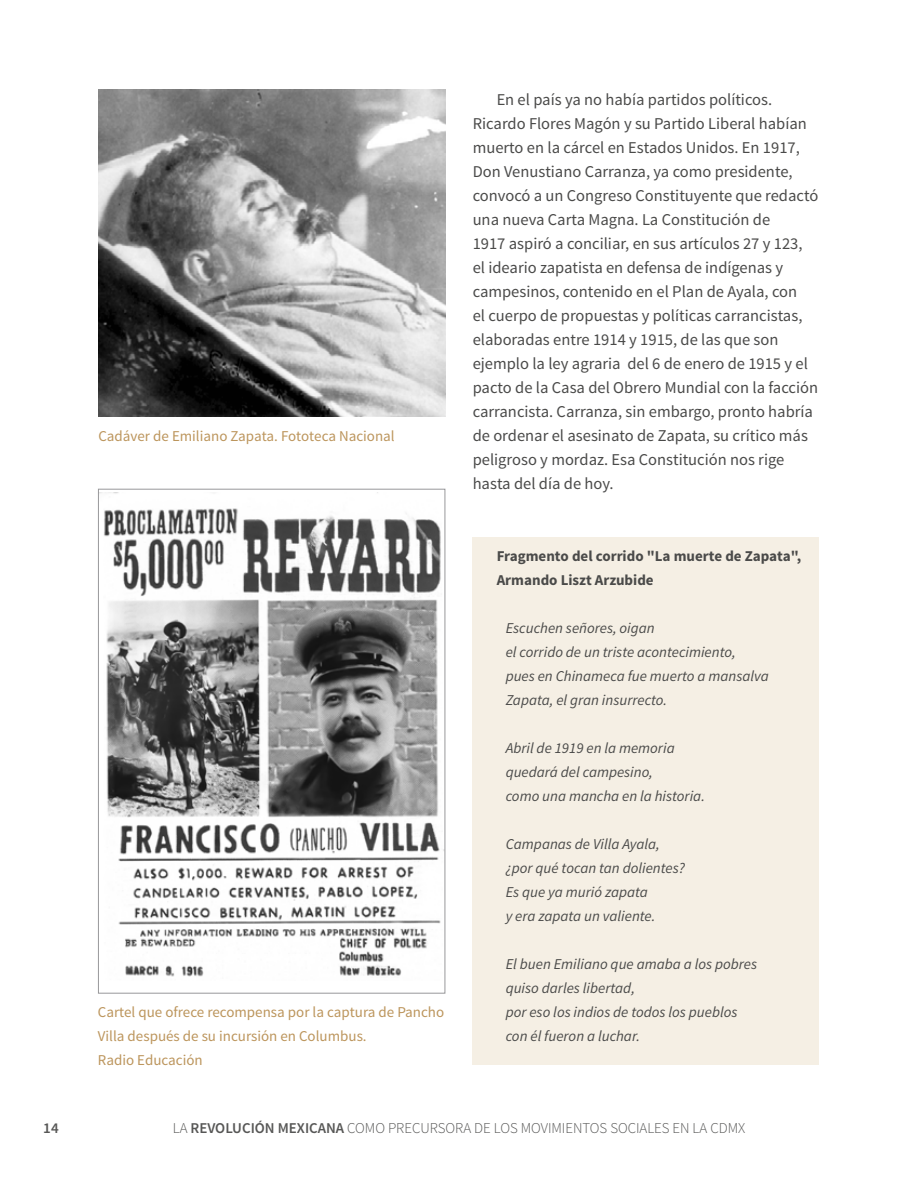
<style>
.page{position:relative;width:918px;height:1188px;background:#fff}
.page>*{position:absolute;margin:0;border:0;box-sizing:border-box;transform-origin:0 0}
.t1{font:16.5px/24px "Source Sans Pro";color:#4a4a49}
.t2{font:italic 15px/24px "Source Sans Pro";color:#4a4a49}
.t3{font:15px/24px "Source Sans Pro";color:#bc955c}
.t4{font:300 15px "Source Sans Pro";color:#575756}
.t5{font:700 15px/24px "Source Sans Pro";color:#4a4a49}
.t6{font:600 15px "Source Sans Pro";color:#575756}
.s1{font-weight:600}
</style>
<div class="page">
<img style="left:100px;top:493px;width:341px;height:484px">
<div style="left:473px;top:537px;width:346px;height:528px;background:#f5efe4"></div>
<img style="left:99px;top:89px;width:346px;height:328px">
<p class="t3" style="left:98px;top:424px;width:298px">Cadáver de Emiliano Zapata. Fototeca Nacional</p>
<p class="t3" style="left:98px;top:1000px;width:348px">Cartel que ofrece recompensa por la captura de Pancho<br>Villa después de su incursión en Columbus.<br>Radio Educación</p>
<p class="t1" style="left:473px;top:88px;width:347px;text-indent:24px">En el país ya no había partidos políticos.<br>Ricardo Flores Magón y su Partido Liberal habían muerto en la cárcel en Estados Unidos. En 1917, Don Venustiano Carranza, ya como presidente, convocó a un Congreso Constituyente que redactó una nueva Carta Magna. La Constitución de<br>1917 aspiró a conciliar, en sus artículos 27 y 123, el ideario zapatista en defensa de indígenas y campesinos, contenido en el Plan de Ayala, con<br>el cuerpo de propuestas y políticas carrancistas, elaboradas entre 1914 y 1915, de las que son ejemplo la ley agraria del 6 de enero de 1915 y el pacto de la Casa del Obrero Mundial con la facción carrancista. Carranza, sin embargo, pronto habría de ordenar el asesinato de Zapata, su crítico más peligroso y mordaz. Esa Constitución nos rige hasta del día de hoy.</p>
<p class="t5" style="left:497px;top:545px;width:306px">Fragmento del corrido "La muerte de Zapata",<br>Armando Liszt Arzubide</p>
<p class="t2" style="left:506px;top:616px;width:265px">Escuchen señores, oigan<br>el corrido de un triste acontecimiento,<br>pues en Chinameca fue muerto a mansalva Zapata, el gran insurrecto.</p>
<p class="t2" style="left:506px;top:736px;width:201px">Abril de 1919 en la memoria quedará del campesino,<br>como una mancha en la historia.</p>
<p class="t2" style="left:506px;top:832px;width:181px">Campanas de Villa Ayala, ¿por qué tocan tan dolientes?<br>Es que ya murió zapata<br>y era zapata un valiente.</p>
<p class="t2" style="left:506px;top:952px;width:253px">El buen Emiliano que amaba a los pobres quiso darles libertad,<br>por eso los indios de todos los pueblos con él fueron a luchar.</p>
<p class="t6" style="left:43px;top:1118px;width:17px">14</p>
<p class="t4" style="left:173px;top:1119px;width:574px">LA <span class="s1">REVOLUCIÓN MEXICANA</span> COMO PRECURSORA DE LOS MOVIMIENTOS SOCIALES EN LA CDMX</p>
</div>
